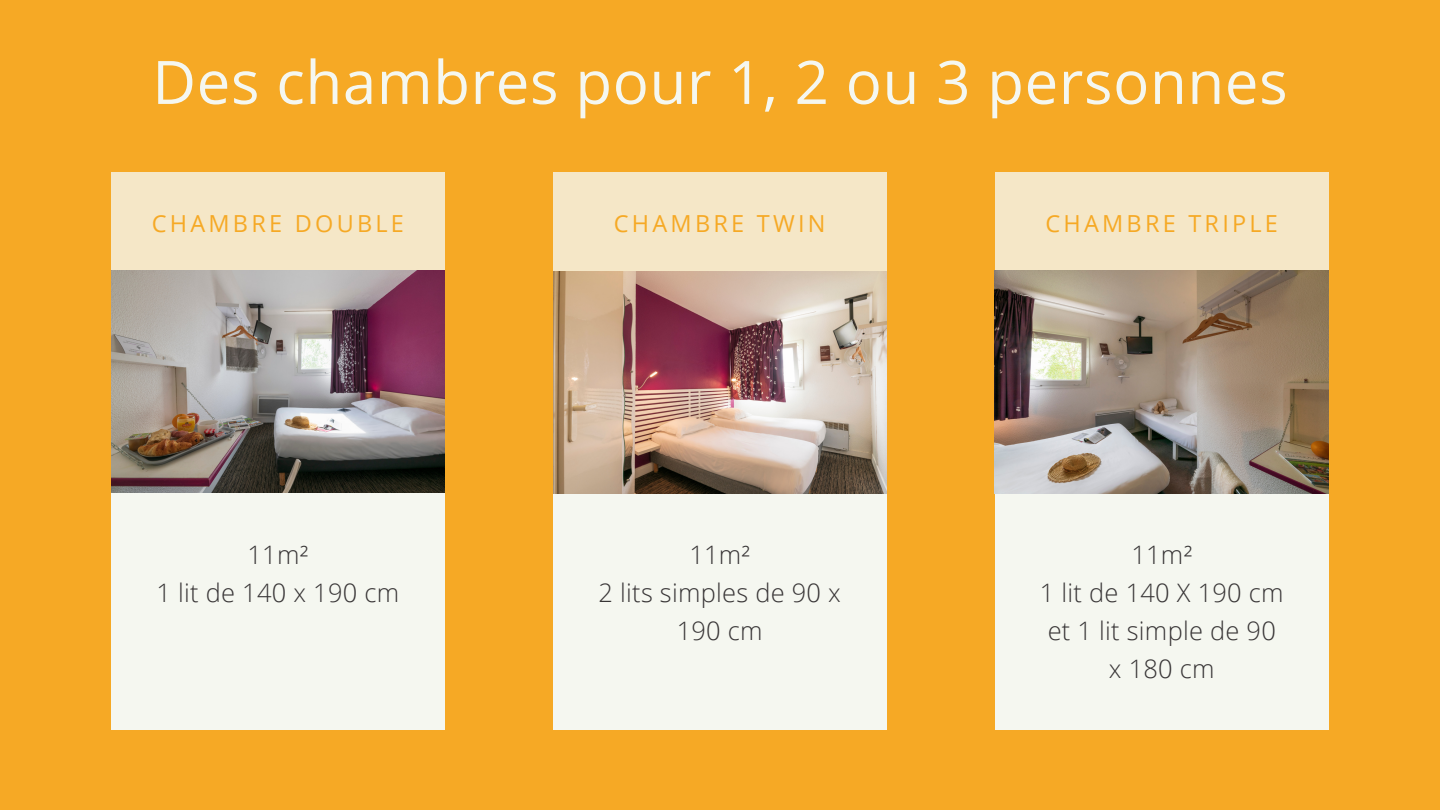
<style>
.page{position:relative;width:1440px;height:810px;background:#f6a925}
.page>*{position:absolute;margin:0;border:0;box-sizing:border-box;transform-origin:0 0}
.t1{font:60px "Open Sans";letter-spacing:.01em;color:#f5f7f0}
.t2{font:300 25.4px/37.8px "Open Sans";letter-spacing:.01em;color:#383536;text-align:center}
.t3{font:23.5px "Open Sans";letter-spacing:.14em;color:#f6a925}
</style>
<div class="page">
<div style="left:111px;top:172px;width:334px;height:557px;background:#f5f7f0"></div>
<div style="left:111px;top:172px;width:334px;height:99px;background:#f5e7c7"></div>
<div style="left:995px;top:172px;width:334px;height:557px;background:#f5f7f0"></div>
<div style="left:995px;top:172px;width:334px;height:99px;background:#f5e7c7"></div>
<div style="left:553px;top:172px;width:334px;height:557px;background:#f5f7f0"></div>
<div style="left:553px;top:172px;width:334px;height:99px;background:#f5e7c7"></div>
<img style="left:553px;top:271px;width:334px;height:222px">
<img style="left:111px;top:271px;width:334px;height:222px">
<img style="left:995px;top:271px;width:334px;height:222px">
<p class="t1" style="left:152px;top:40px;width:1137px">Des chambres pour 1, 2 ou 3 personnes</p>
<h2 class="t3" style="left:152px;top:207px;width:254px">CHAMBRE DOUBLE</h2>
<p class="t2" style="left:248px;top:536px;width:62px">11m²</p>
<p class="t2" style="left:157px;top:573px;width:244px">1 lit de 140 x 190 cm</p>
<p class="t3" style="left:614px;top:207px;width:213px">CHAMBRE TWIN</p>
<p class="t2" style="left:689px;top:536px;width:62px">11m²</p>
<p class="t2" style="left:599px;top:573px;width:244px">2 lits simples de 90 x<br>190 cm</p>
<p class="t3" style="left:1045px;top:207px;width:234px">CHAMBRE TRIPLE</p>
<p class="t2" style="left:1131px;top:536px;width:62px">11m²</p>
<h2 class="t2" style="left:1040px;top:573px;width:245px">1 lit de 140 X 190 cm et 1 lit simple de 90 x 180 cm</h2>
</div>
